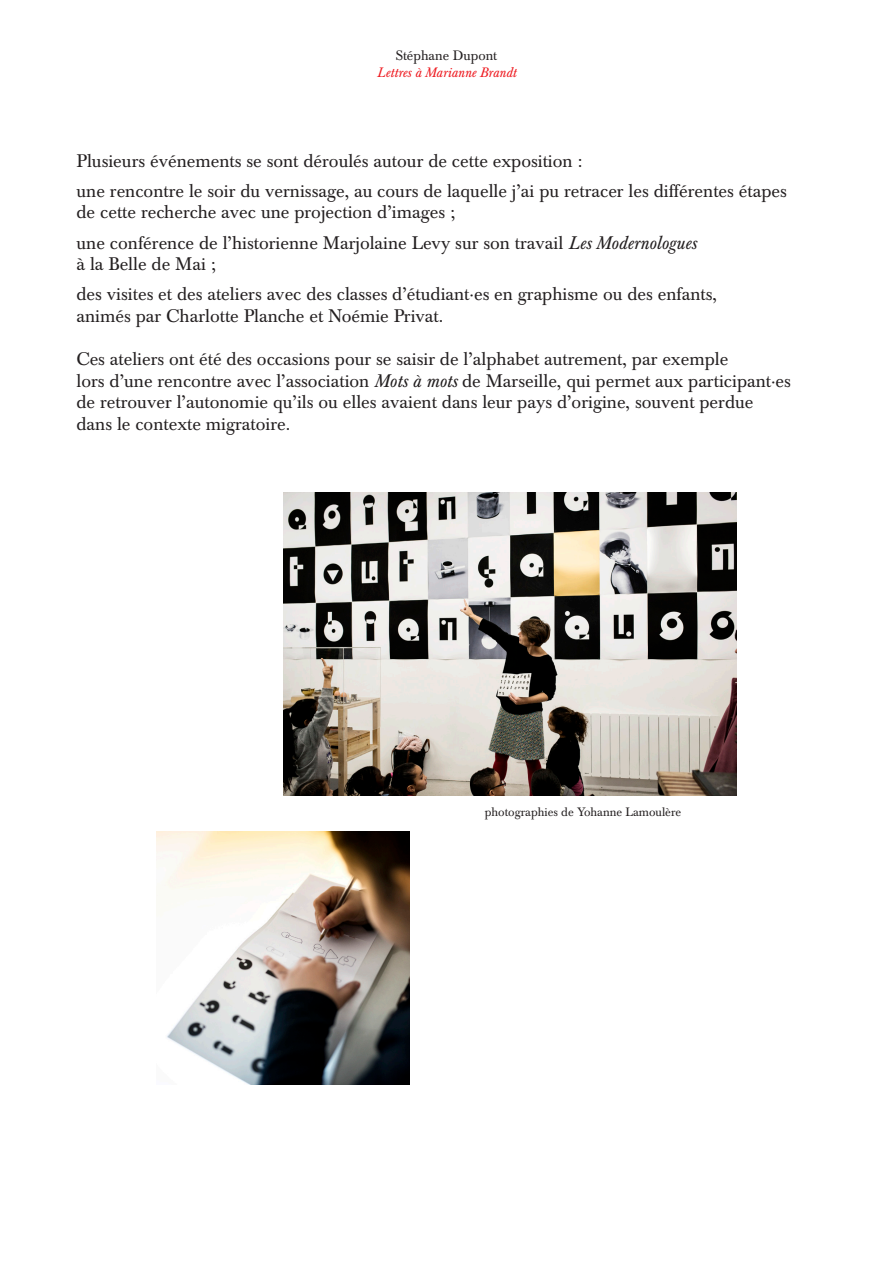
<style>
.page{position:relative;width:893px;height:1263px;background:#fff}
.page>*{position:absolute;margin:0;border:0;box-sizing:border-box;transform-origin:0 0}
.t1{font:18px/21.6px "Baskerville BE";color:#231f20}
.t2{font:italic 13.5px "Baskerville BE";color:#ee1d23}
.t3{font:13.5px "Baskerville BE";color:#231f20}
.t4{font:12px "Baskerville BE";color:#231f20}
.s1{font-style:italic}
</style>
<div class="page">
<img style="left:156px;top:831px;width:254px;height:253px">
<img style="left:283px;top:492px;width:454px;height:303px">
<p class="t3" style="left:396px;top:48px;width:103px">Stéphane Dupont</p>
<p class="t2" style="left:377px;top:64px;width:141px">Lettres à Marianne Brandt</p>
<p class="t1" style="left:77px;top:150px;width:508px">Plusieurs événements se sont déroulés autour de cette exposition :</p>
<p class="t1" style="left:77px;top:180px;width:712px">une rencontre le soir du vernissage, au cours de laquelle j’ai pu retracer les différentes étapes de cette recherche avec une projection d’images ;</p>
<p class="t1" style="left:77px;top:232px;width:621px">une conférence de l’historienne Marjolaine Levy sur son travail <span class="s1">Les Modernologues </span>à la Belle de Mai ;</p>
<p class="t1" style="left:77px;top:284px;width:642px">des visites et des ateliers avec des classes d’étudiant·es en graphisme ou des enfants, animés par Charlotte Planche et Noémie Privat.</p>
<p class="t1" style="left:77px;top:349px;width:716px">Ces ateliers ont été des occasions pour se saisir de l’alphabet autrement, par exemple<br>lors d’une rencontre avec l’association <span class="s1">Mots à mots</span> de Marseille, qui permet aux participant·es de retrouver l’autonomie qu’ils ou elles avaient dans leur pays d’origine, souvent perdue dans le contexte migratoire.</p>
<p class="t4" style="left:485px;top:805px;width:198px">photographies de Yohanne Lamoulère</p>
</div>
